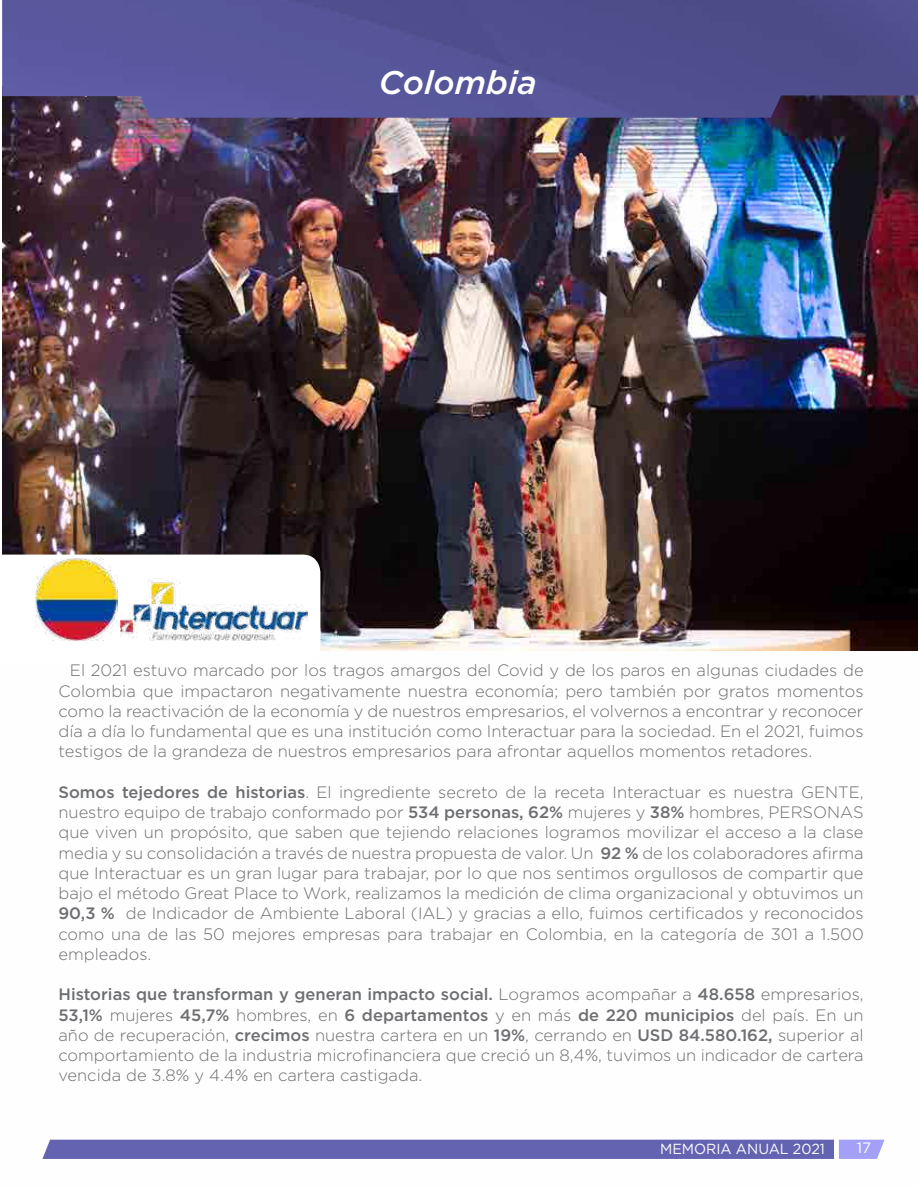
<style>
.page{position:relative;width:918px;height:1188px;background:#fff}
.page>*{position:absolute;margin:0;border:0;box-sizing:border-box;transform-origin:0 0}
.t1{font:italic 500 32.7px "Gotham";color:#fff}
.t2{font:300 16.5px/20.2px "Gotham";color:#6d6e71;text-align:justify}
.t3{font:15px "Gotham";color:#fff}
.t4{font:14.55px "Gotham";color:#fefefe}
.s1{font-weight:500}
</style>
<div class="page">
<div style="left:42px;top:1140px;width:843px;height:19px;background:#6463b1"></div>
<img style="left:2px;top:118px;width:916px;height:532px">
<img style="left:2px;top:0;width:916px;height:118px">
<svg style="left:2px;top:555px;width:318px;height:95px"></svg>
<img style="left:35px;top:558px;width:83px;height:82px">
<img style="left:121px;top:579px;width:187px;height:61px">
<h1 class="t1" style="left:379px;top:61px;width:159px">Colombia</h1>
<p class="t2" style="left:58px;top:660px;width:807px;text-indent:12px">El 2021 estuvo marcado por los tragos amargos del Covid y de los paros en algunas ciudades de Colombia que impactaron negativamente nuestra economía; pero también por gratos momentos como la reactivación de la economía y de nuestros empresarios, el volvernos a encontrar y reconocer día a día lo fundamental que es una institución como Interactuar para la sociedad. En el 2021, fuimos testigos de la grandeza de nuestros empresarios para afrontar aquellos momentos retadores.</p>
<p class="t2" style="left:58px;top:781px;width:807px"><span class="s1">Somos tejedores de historias</span>. El ingrediente secreto de la receta Interactuar es nuestra GENTE, nuestro equipo de trabajo conformado por <span class="s1">534 personas, 62%</span> mujeres y <span class="s1">38%</span> hombres, PERSONAS que viven un propósito, que saben que tejiendo relaciones logramos movilizar el acceso a la clase media y su consolidación a través de nuestra propuesta de valor. Un <span class="s1">92 %</span> de los colaboradores afirma que Interactuar es un gran lugar para trabajar, por lo que nos sentimos orgullosos de compartir que bajo el método Great Place to Work, realizamos la medición de clima organizacional y obtuvimos un <span class="s1">90,3 %</span> de Indicador de Ambiente Laboral (IAL) y gracias a ello, fuimos certificados y reconocidos como una de las 50 mejores empresas para trabajar en Colombia, en la categoría de 301 a 1.500 empleados.</p>
<p class="t2" style="left:58px;top:984px;width:807px"><span class="s1">Historias que transforman y generan impacto social.</span> Logramos acompañar a <span class="s1">48.658</span> empresarios, <span class="s1">53,1%</span> mujeres <span class="s1">45,7%</span> hombres, en <span class="s1">6 departamentos</span> y en más <span class="s1">de 220 municipios</span> del país. En un año de recuperación, <span class="s1">crecimos</span> nuestra cartera en un <span class="s1">19%</span>, cerrando en <span class="s1">USD 84.580.162,</span> superior al comportamiento de la industria microfinanciera que creció un 8,4%, tuvimos un indicador de cartera vencida de 3.8% y 4.4% en cartera castigada.</p>
<p class="t4" style="left:660px;top:1140px;width:166px">MEMORIA ANUAL 2021</p>
<p class="t3" style="left:857px;top:1138px;width:16px">17</p>
</div>
